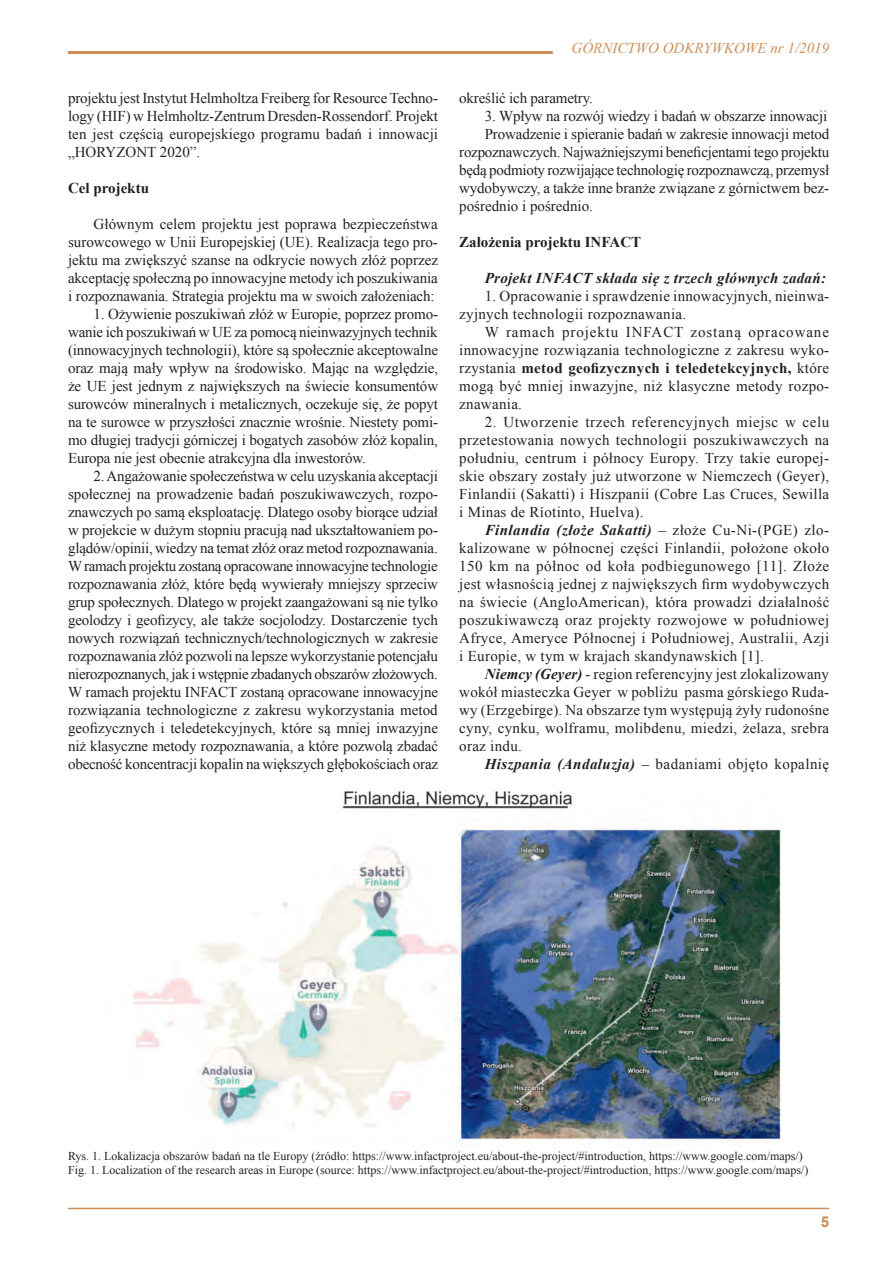
<style>
.page{position:relative;width:893px;height:1263px;background:#fff}
.page>*{position:absolute;margin:0;border:0;box-sizing:border-box;transform-origin:0 0}
.t1{font:15px/18px "Times New Roman";letter-spacing:-.01em;color:#231f20;text-align:justify}
.t2{font:15px/18px "Times New Roman";letter-spacing:.015em;color:#231f20}
.t3{font:15px "Times New Roman";letter-spacing:.03em;color:#231f20}
.t4{font:italic 700 15px "Times New Roman";letter-spacing:.02em;color:#231f20}
.t5{font:700 15px "Times New Roman";color:#231f20}
.t6{font:italic 15px "Times New Roman";color:#cd8e57}
.t7{font:700 15px "Arial";color:#cd8e57}
.t8{font:12px/14.4px "Times New Roman";color:#231f20}
.s1{font-weight:700}
.s2{font-weight:700;font-style:italic}
</style>
<div class="page">
<hr style="left:68px;top:1208px;width:761px;height:1px;background:#cd8e57">
<hr style="left:68px;top:51px;width:485px;height:3px;background:#cd8e57">
<img style="left:133px;top:791px;width:648px;height:352px">
<p class="t1" style="left:68px;top:89px;width:372px">projektu jest Instytut Helmholtza Freiberg for Resource Techno&shy;logy (HIF) w Helmholtz-Zentrum Dresden-Rossendorf. Projekt ten jest częścią europejskiego programu badań i innowacji „HORYZONT 2020”.</p>
<p class="t5" style="left:68px;top:178px;width:82px">Cel projektu</p>
<p class="t1" style="left:68px;top:215px;width:371px;text-indent:26px">Głównym celem projektu jest poprawa bezpieczeństwa surowcowego w Unii Europejskiej (UE). Realizacja tego pro&shy;jektu ma zwiększyć szanse na odkrycie nowych złóż poprzez akceptację społeczną po innowacyjne metody ich poszukiwania i rozpoznawania. Strategia projektu ma w swoich założeniach:</p>
<p class="t1" style="left:68px;top:305px;width:372px;text-indent:26px">1. Ożywienie poszukiwań złóż w Europie, poprzez promo&shy;wanie ich poszukiwań w UE za pomocą nieinwazyjnych technik (innowacyjnych technologii), które są społecznie akceptowalne oraz mają mały wpływ na środowisko. Mając na względzie, że UE jest jednym z największych na świecie konsumentów surowców mineralnych i metalicznych, oczekuje się, że popyt na te surowce w przyszłości znacznie wrośnie. Niestety pomi&shy;mo długiej tradycji górniczej i bogatych zasobów złóż kopalin, Europa nie jest obecnie atrakcyjna dla inwestorów.</p>
<p class="t1" style="left:68px;top:467px;width:372px;text-indent:26px">2. Angażowanie społeczeństwa w celu uzyskania akceptacji społecznej na prowadzenie badań poszukiwawczych, rozpo&shy;znawczych po samą eksploatację. Dlatego osoby biorące udział w projekcie w dużym stopniu pracują nad ukształtowaniem po&shy;glądów/opinii, wiedzy na temat złóż oraz metod rozpoznawania.<br>W ramach projektu zostaną opracowane innowacyjne technologie rozpoznawania złóż, które będą wywierały mniejszy sprzeciw grup społecznych. Dlatego w projekt zaangażowani są nie tylko geolodzy i geofizycy, ale także socjolodzy. Dostarczenie tych nowych rozwiązań technicznych/technologicznych w zakresie rozpoznawania złóż pozwoli na lepsze wykorzystanie potencjału nierozpoznanych, jak i wstępnie zbadanych obszarów złożowych.<br>W ramach projektu INFACT zostaną opracowane innowacyjne rozwiązania technologiczne z zakresu wykorzystania metod geofizycznych i teledetekcyjnych, które są mniej inwazyjne niż klasyczne metody rozpoznawania, a które pozwolą zbadać obecność koncentracji kopalin na większych głębokościach oraz</p>
<p class="t6" style="left:571px;top:37px;width:259px">GÓRNICTWO ODKRYWKOWE nr 1/2019</p>
<p class="t1" style="left:459px;top:89px;width:135px">określić ich parametry.</p>
<p class="t1" style="left:485px;top:107px;width:344px">3. Wpływ na rozwój wiedzy i badań w obszarze innowacji</p>
<p class="t1" style="left:485px;top:125px;width:346px">Prowadzenie i spieranie badań w zakresie innowacji metod</p>
<p class="t1" style="left:459px;top:143px;width:372px">rozpoznawczych. Najważniejszymi beneficjentami tego projektu</p>
<p class="t1" style="left:459px;top:161px;width:371px">będą podmioty rozwijające technologię rozpoznawczą, przemysł</p>
<p class="t1" style="left:459px;top:179px;width:371px">wydobywczy, a także inne branże związane z górnictwem bez-</p>
<p class="t1" style="left:459px;top:197px;width:135px">pośrednio i pośrednio.</p>
<p class="t5" style="left:459px;top:232px;width:183px">Założenia projektu INFACT</p>
<p class="t4" style="left:485px;top:268px;width:343px">Projekt INFACT składa się z trzech głównych zadań:</p>
<p class="t2" style="left:459px;top:287px;width:371px;text-indent:26px">1. Opracowanie i sprawdzenie innowacyjnych, nieinwa&shy;zyjnych technologii rozpoznawania.</p>
<p class="t1" style="left:459px;top:323px;width:371px;text-indent:26px">W ramach projektu INFACT zostaną opracowane innowacyjne rozwiązania technologiczne z zakresu wyko&shy;rzystania <span class="s1">metod geofizycznych i teledetekcyjnych,</span> które mogą być mniej inwazyjne, niż klasyczne metody rozpo&shy;znawania.</p>
<p class="t1" style="left:459px;top:413px;width:372px;text-indent:26px">2. Utworzenie trzech referencyjnych miejsc w celu przetestowania nowych technologii poszukiwawczych na południu, centrum i północy Europy. Trzy takie europej&shy;skie obszary zostały już utworzone w Niemczech (Geyer), Finlandii (Sakatti) i Hiszpanii (Cobre Las Cruces, Sewilla i Minas de Ríotinto, Huelva).</p>
<p class="t1" style="left:459px;top:521px;width:372px;text-indent:26px"><span class="s2">Finlandia (złoże Sakatti)</span> – złoże Cu-Ni-(PGE) zlo&shy;kalizowane w północnej części Finlandii, położone około 150 km na północ od koła podbiegunowego [11]. Złoże jest własnością jednej z największych firm wydobywczych na świecie (AngloAmerican), która prowadzi działalność poszukiwawczą oraz projekty rozwojowe w południowej Afryce, Ameryce Północnej i Południowej, Australii, Azji i Europie, w tym w krajach skandynawskich [1].</p>
<p class="t1" style="left:459px;top:665px;width:371px;text-indent:26px"><span class="s2">Niemcy (Geyer)</span> - region referencyjny jest zlokalizowany wokół miasteczka Geyer w pobliżu pasma górskiego Ruda&shy;wy (Erzgebirge). Na obszarze tym występują żyły rudonośne cyny, cynku, wolframu, molibdenu, miedzi, żelaza, srebra oraz indu.</p>
<p class="t3" style="left:485px;top:754px;width:346px"><span class="s2">Hiszpania (Andaluzja)</span> – badaniami objęto kopalnię</p>
<p class="t8" style="left:68px;top:1148px;width:742px">Rys. 1. Lokalizacja obszarów badań na tle Europy (źródło: https://www.infactproject.eu/about-the-project/#introduction, https://www.google.com/maps/)<br>Fig. 1. Localization of the research areas in Europe (source: https://www.infactproject.eu/about-the-project/#introduction, https://www.google.com/maps/)</p>
<p class="t7" style="left:821px;top:1212px;width:10px">5</p>
</div>
